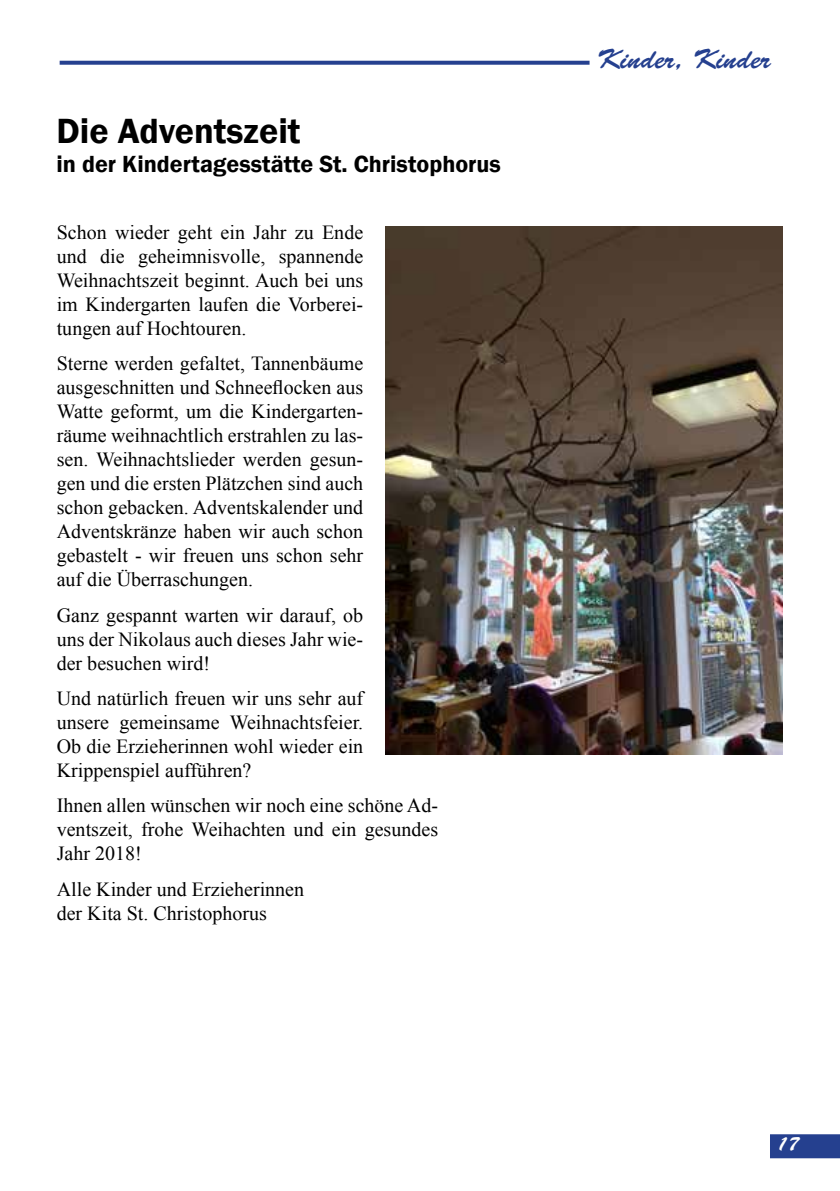
<style>
.page{position:relative;width:840px;height:1191px;background:#fff}
.page>*{position:absolute;margin:0;border:0;box-sizing:border-box;transform-origin:0 0}
.t1{font:600 36px "Franklin Gothic";color:#000}
.t2{font:28px "Brush Script Std";color:#25408f}
.t3{font:600 24px "Franklin Gothic";color:#000}
.t4{font:20px/24px "Times New Roman";color:#000;text-align:justify}
.t5{font:20px "Brush Script Std";color:#fff}
</style>
<div class="page">
<div style="left:769px;top:1134px;width:70px;height:24px;background:#25408f"></div>
<svg style="left:60px;top:61px;width:529px;height:4px;background:#344d96"></svg>
<img style="left:386px;top:226px;width:395px;height:528px">
<h1 class="t1" style="left:56px;top:109px;width:245px">Die Adventszeit</h1>
<p class="t3" style="left:56px;top:149px;width:446px">in der Kindertagesstätte St. Christophorus</p>
<p class="t4" style="left:57px;top:219px;width:308px">Schon wieder geht ein Jahr zu Ende und die geheimnisvolle, spannende Weihnachtszeit beginnt. Auch bei uns im Kindergarten laufen die Vorberei&shy;tungen auf Hochtouren.</p>
<p class="t4" style="left:57px;top:351px;width:308px">Sterne werden gefaltet, Tannenbäume ausgeschnitten und Schneeflocken aus Watte geformt, um die Kindergarten&shy;räume weihnachtlich erstrahlen zu las&shy;sen. Weihnachtslieder werden gesun&shy;gen und die ersten Plätzchen sind auch schon gebacken. Adventskalender und Adventskränze haben wir auch schon gebastelt - wir freuen uns schon sehr auf die Überraschungen.</p>
<p class="t4" style="left:57px;top:602px;width:308px">Ganz gespannt warten wir darauf, ob uns der Nikolaus auch dieses Jahr wie&shy;der besuchen wird!</p>
<p class="t4" style="left:57px;top:685px;width:308px">Und natürlich freuen wir uns sehr auf unsere gemeinsame Weihnachtsfeier.<br>Ob die Erzieherinnen wohl wieder ein Krippenspiel aufführen?</p>
<p class="t4" style="left:57px;top:793px;width:382px">Ihnen allen wünschen wir noch eine schöne Ad&shy;ventszeit, frohe Weihachten und ein gesundes Jahr 2018!</p>
<p class="t4" style="left:57px;top:876px;width:249px">Alle Kinder und Erzieherinnen der Kita St. Christophorus</p>
<h2 class="t2" style="left:596px;top:43px;width:175px">Kinder, Kinder</h2>
<p class="t5" style="left:776px;top:1132px;width:24px">17</p>
</div>
